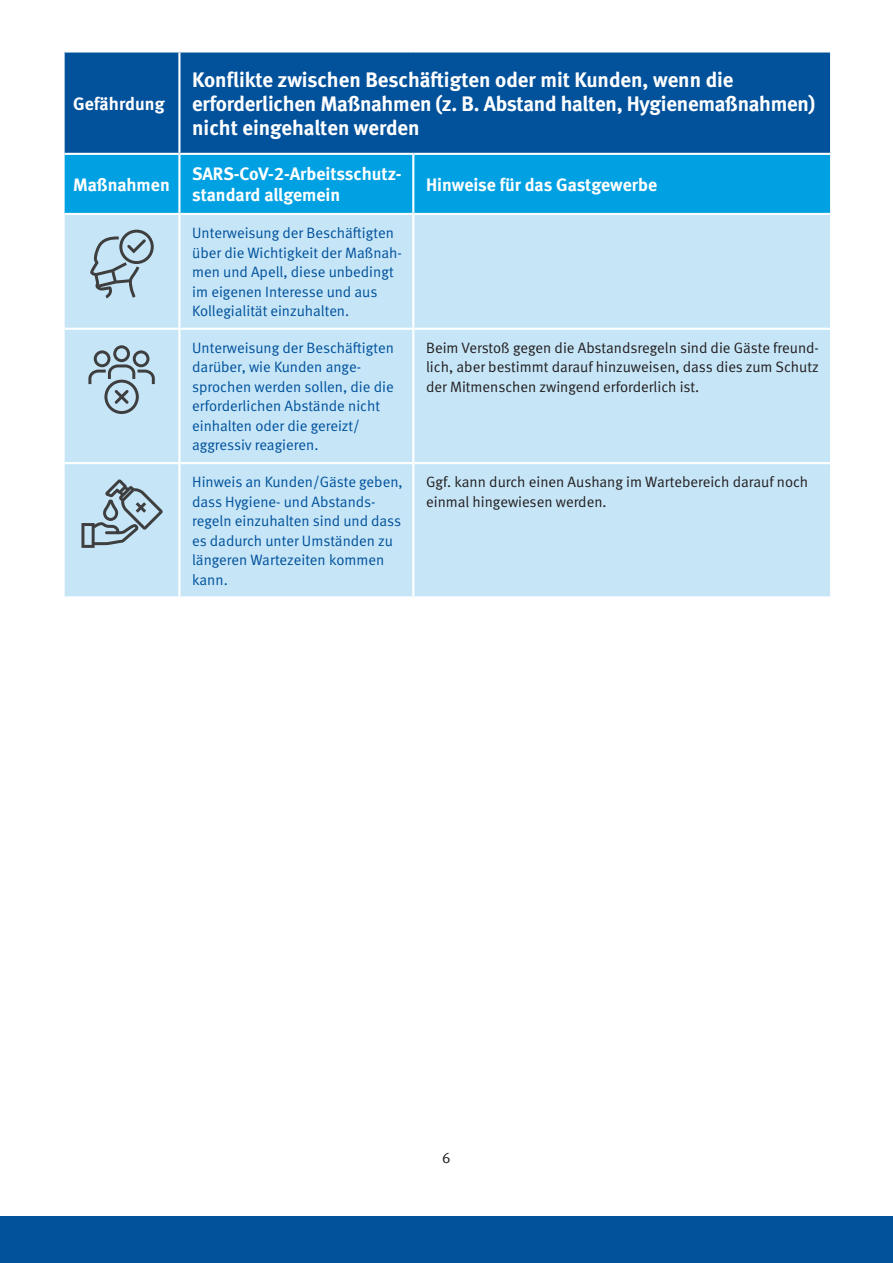
<style>
.page{position:relative;width:893px;height:1263px;background:#fff}
.page>*{position:absolute;margin:0;border:0;box-sizing:border-box;transform-origin:0 0}
.t1{font:700 21px/24px "DGUV Meta";letter-spacing:-.01em;color:#fff}
.t2{font:700 18px/21px "DGUV Meta";color:#fff}
.t3{font:15px/19.5px "DGUV Meta";color:#01519b}
.t4{font:15px/19.5px "DGUV Meta";color:#231f20;text-align:justify}
</style>
<div class="page">
<div style="left:0;top:1216px;width:893px;height:47px;background:#01519b"></div>
<div style="left:65px;top:53px;width:765px;height:100px;background:#01519b"></div>
<div style="left:65px;top:155px;width:765px;height:58px;background:#00a1e3"></div>
<div style="left:65px;top:215px;width:765px;height:381px;background:#c6e6f8"></div>
<hr style="left:178px;top:53px;width:2px;height:100px;background:#fff">
<hr style="left:178px;top:155px;width:2px;height:58px;background:#fff">
<hr style="left:412px;top:155px;width:2px;height:58px;background:#fff">
<hr style="left:178px;top:215px;width:2px;height:113px;background:#fff">
<hr style="left:412px;top:215px;width:2px;height:113px;background:#fff">
<hr style="left:65px;top:328px;width:114px;height:2px;background:#fff">
<hr style="left:179px;top:328px;width:234px;height:2px;background:#fff">
<hr style="left:178px;top:330px;width:2px;height:132px;background:#fff">
<hr style="left:413px;top:328px;width:417px;height:2px;background:#fff">
<hr style="left:412px;top:330px;width:2px;height:132px;background:#fff">
<hr style="left:65px;top:462px;width:114px;height:2px;background:#fff">
<hr style="left:179px;top:462px;width:234px;height:2px;background:#fff">
<hr style="left:178px;top:464px;width:2px;height:132px;background:#fff">
<hr style="left:413px;top:462px;width:417px;height:2px;background:#fff">
<hr style="left:412px;top:464px;width:2px;height:132px;background:#fff">
<svg style="left:81px;top:479px;width:82px;height:69px;background:#a7c0ce"></svg>
<svg style="left:88px;top:345px;width:67px;height:69px;background:#a6bfcd"></svg>
<svg style="left:90px;top:230px;width:64px;height:68px;background:#a8c1cf"></svg>
<p class="t2" style="left:73px;top:93px;width:93px">Gefährdung</p>
<h1 class="t1" style="left:192px;top:68px;width:625px">Konflikte zwischen Beschäftigten oder mit Kunden, wenn die erforderlichen Maßnahmen (z. B. Abstand halten, Hygienemaßnahmen) nicht eingehalten werden</h1>
<p class="t2" style="left:73px;top:174px;width:98px">Maßnahmen</p>
<p class="t2" style="left:192px;top:164px;width:211px">SARS-CoV-2-Arbeitsschutz&shy;standard allgemein</p>
<p class="t2" style="left:426px;top:174px;width:233px">Hinweise für das Gastgewerbe</p>
<p class="t3" style="left:192px;top:223px;width:211px">Unterweisung der Beschäftigten über die Wichtigkeit der Maßnah&shy;men und Apell, diese unbedingt im eigenen Interesse und aus<br>Kollegialität einzuhalten.</p>
<p class="t3" style="left:192px;top:338px;width:203px">Unterweisung der Beschäftigten darüber, wie Kunden ange&shy;sprochen werden sollen, die die erforderlichen Abstände nicht einhalten oder die gereizt/ aggressiv reagieren.</p>
<p class="t4" style="left:426px;top:338px;width:394px">Beim Verstoß gegen die Abstandsregeln sind die Gäste freund&shy;lich, aber bestimmt darauf hinzuweisen, dass dies zum Schutz der Mitmenschen zwingend erforderlich ist.</p>
<p class="t3" style="left:192px;top:473px;width:212px">Hinweis an Kunden/Gäste geben, dass Hygiene- und Abstands&shy;regeln einzuhalten sind und dass es dadurch unter Umständen zu längeren Wartezeiten kommen kann.</p>
<p class="t4" style="left:426px;top:473px;width:384px">Ggf. kann durch einen Aushang im Wartebereich darauf noch einmal hingewiesen werden.</p>
<p class="t4" style="left:442px;top:1149px;width:10px">6</p>
</div>
